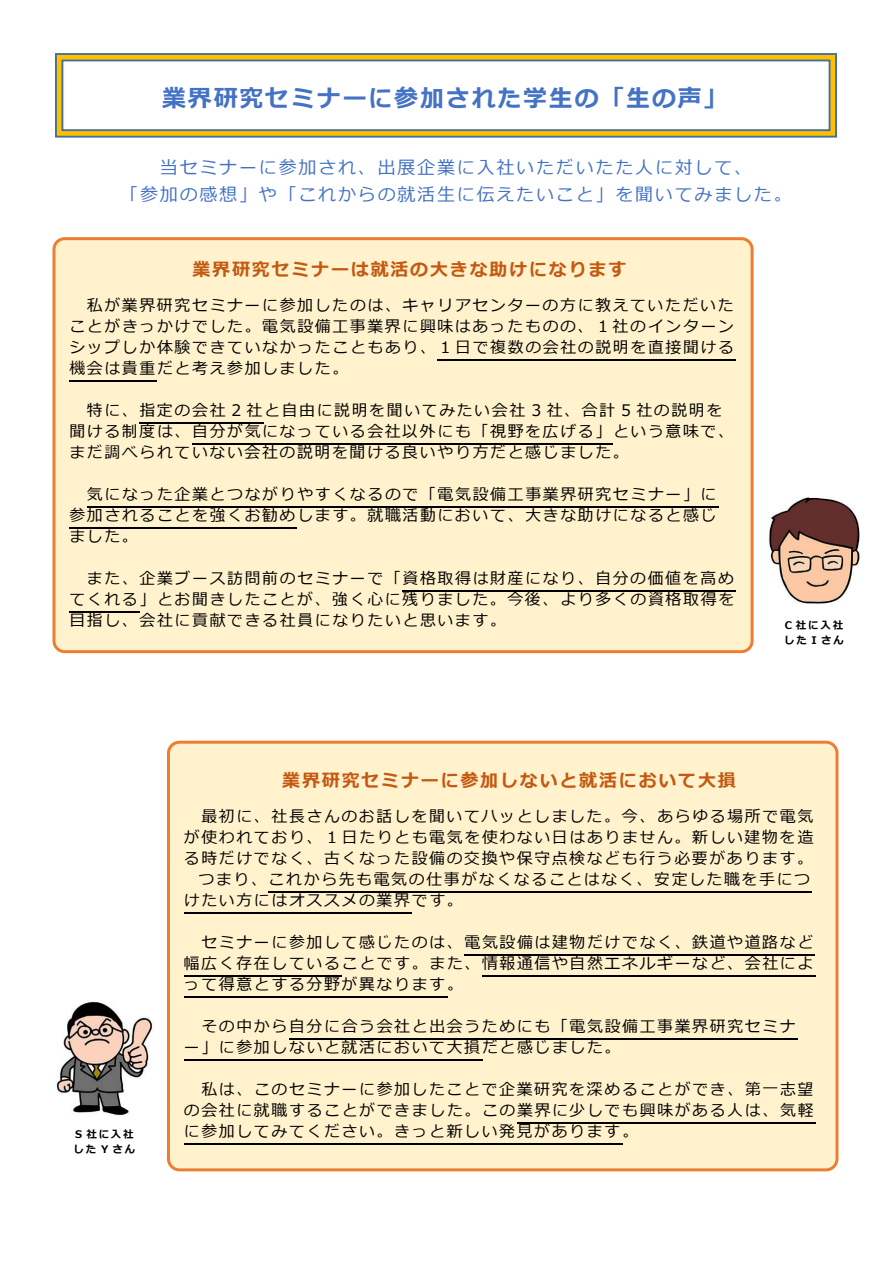
<style>
.page{position:relative;width:893px;height:1263px;background:#fff}
.page>*{position:absolute;margin:0;border:0;box-sizing:border-box;transform-origin:0 0}
.t1{font:700 24px "Meiryo";letter-spacing:.075em;color:#4472c4}
.t2{font:18px/27px "Meiryo";letter-spacing:.1em;color:#4472c4;text-align:center}
.t3{font:700 18px "Meiryo";letter-spacing:.1em;color:#c45911}
.t4{font:15.9px/21px "Meiryo";letter-spacing:.1em;color:#000;text-align:justify}
.t5{font:700 10.5px/15.1px "Meiryo";letter-spacing:.17em;color:#000}
</style>
<div class="page">
<svg style="left:55px;top:53px;width:782px;height:85px"></svg>
<div style="left:54px;top:239px;width:698px;height:413px;background:#fff2cc;border-radius:11px"></div>
<div style="left:52px;top:237px;width:702px;height:416px;border:3px solid #ed7d31;border-radius:11px"></div>
<hr style="left:438px;top:359px;width:298px;height:2px;background:#000">
<hr style="left:69px;top:380px;width:88px;height:2px;background:#000">
<hr style="left:140px;top:422px;width:124px;height:2px;background:#000">
<hr style="left:192px;top:443px;width:421px;height:2px;background:#000">
<hr style="left:87px;top:506px;width:631px;height:2px;background:#000">
<hr style="left:69px;top:527px;width:228px;height:2px;background:#000">
<hr style="left:403px;top:590px;width:333px;height:2px;background:#000">
<hr style="left:69px;top:611px;width:71px;height:2px;background:#000">
<img style="left:768px;top:497px;width:92px;height:107px">
<div style="left:168px;top:742px;width:669px;height:428px;background:#fff2cc;border-radius:11px"></div>
<div style="left:167px;top:741px;width:671px;height:430px;border:3px solid #ed7d31;border-radius:11px"></div>
<hr style="left:269px;top:891px;width:543px;height:2px;background:#000">
<hr style="left:184px;top:912px;width:228px;height:2px;background:#000">
<hr style="left:465px;top:954px;width:350px;height:2px;background:#000">
<hr style="left:184px;top:975px;width:158px;height:2px;background:#000">
<hr style="left:482px;top:975px;width:333px;height:2px;background:#000">
<hr style="left:184px;top:996px;width:263px;height:2px;background:#000">
<hr style="left:289px;top:1038px;width:509px;height:2px;background:#000">
<hr style="left:184px;top:1059px;width:298px;height:2px;background:#000">
<hr style="left:517px;top:1122px;width:298px;height:2px;background:#000">
<hr style="left:184px;top:1143px;width:438px;height:2px;background:#000">
<img style="left:56px;top:1001px;width:97px;height:115px">
<h1 class="t1" style="left:162px;top:81px;width:567px">業界研究セミナーに参加された学生の「生の声」</h1>
<p class="t2" style="left:120px;top:153px;width:673px">当セミナーに参加され、出展企業に入社いただいたた人に対して、<br>「参加の感想」や「これからの就活生に伝えたいこと」を聞いてみました。</p>
<p class="t3" style="left:192px;top:257px;width:435px">業界研究セミナーは就活の大きな助けになります</p>
<p class="t4" style="left:69px;top:293px;width:666px;text-indent:17px">私が業界研究セミナーに参加したのは、キャリアセンターの方に教えていただいたことがきっかけでした。電気設備工事業界に興味はあったものの、１社のインターンシップしか体験できていなかったこともあり、１日で複数の会社の説明を直接聞ける機会は貴重だと考え参加しました。</p>
<p class="t4" style="left:69px;top:398px;width:666px;text-align:left;text-indent:17px">特に、指定の会社 2 社と自由に説明を聞いてみたい会社 3 社、合計 5 社の説明を聞ける制度は、自分が気になっている会社以外にも「視野を広げる」という意味で、まだ調べられていない会社の説明を聞ける良いやり方だと感じました。</p>
<p class="t4" style="left:69px;top:482px;width:648px;text-indent:17px">気になった企業とつながりやすくなるので「電気設備工事業界研究セミナー」に参加されることを強くお勧めします。就職活動において、大きな助けになると感じました。</p>
<p class="t4" style="left:69px;top:566px;width:666px;text-indent:17px">また、企業ブース訪問前のセミナーで「資格取得は財産になり、自分の価値を高めてくれる」とお聞きしたことが、強く心に残りました。今後、より多くの資格取得を目指し、会社に貢献できる社員になりたいと思います。</p>
<p class="t5" style="left:784px;top:617px;width:61px">C 社に入社した I さん</p>
<p class="t5" style="left:73px;top:1126px;width:63px">S 社に入社した Y さん</p>
<p class="t3" style="left:282px;top:767px;width:455px">業界研究セミナーに参加しないと就活において大損</p>
<p class="t4" style="left:201px;top:804px;width:613px">最初に、社長さんのお話しを聞いてハッとしました。今、あらゆる場所で電気</p>
<p class="t4" style="left:184px;top:825px;width:631px">が使われており、１日たりとも電気を使わない日はありません。新しい建物を造</p>
<p class="t4" style="left:184px;top:846px;width:630px">る時だけでなく、古くなった設備の交換や保守点検なども行う必要があります。</p>
<p class="t4" style="left:199px;top:867px;width:613px">つまり、これから先も電気の仕事がなくなることはなく、安定した職を手につ</p>
<p class="t4" style="left:184px;top:888px;width:280px">けたい方にはオススメの業界です。</p>
<p class="t4" style="left:184px;top:930px;width:631px;text-indent:17px">セミナーに参加して感じたのは、電気設備は建物だけでなく、鉄道や道路など幅広く存在していることです。また、情報通信や自然エネルギーなど、会社によって得意とする分野が異なります。</p>
<p class="t4" style="left:184px;top:1014px;width:613px;text-indent:17px">その中から自分に合う会社と出会うためにも「電気設備工事業界研究セミナー」に参加しないと就活において大損だと感じました。</p>
<p class="t4" style="left:184px;top:1077px;width:631px;text-indent:17px">私は、このセミナーに参加したことで企業研究を深めることができ、第一志望の会社に就職することができました。この業界に少しでも興味がある人は、気軽に参加してみてください。きっと新しい発見があります。</p>
</div>
